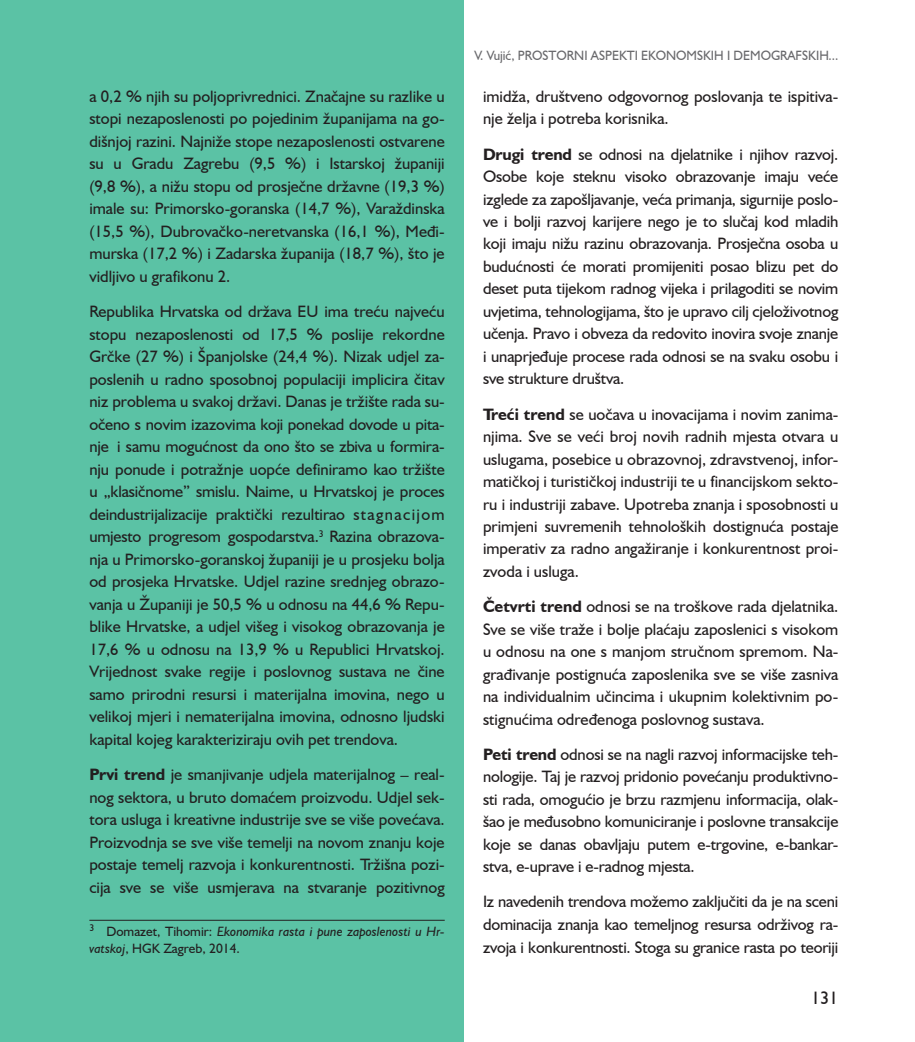
<style>
.page{position:relative;width:915px;height:1042px;background:#fff}
.page>*{position:absolute;margin:0;border:0;box-sizing:border-box;transform-origin:0 0}
.t1{font:18px "Humanist 521 BT";color:#231f20}
.t2{font:16.5px/22.5px "Humanist 521 BT";color:#231f20;text-align:justify}
.t3{font:italic 13.5px/16.2px "Humanist 521 BT";color:#231f20}
.t4{font:13.5px "Humanist 521 BT";color:#69696c;scale:.96 1}
.s1{font-weight:700}
.s2{font-style:normal}
</style>
<div class="page">
<div style="left:0;top:0;width:463px;height:1042px;background:#5bc2a5"></div>
<hr style="left:89px;top:920px;width:355px;height:1px;background:#231f20">
<p class="t2" style="left:89px;top:85px;width:357px">a 0,2 % njih su poljoprivrednici. Značajne su razlike u stopi nezaposlenosti po pojedinim županijama na go&shy;dišnjoj razini. Najniže stope nezaposlenosti ostvarene su u Gradu Zagrebu (9,5 %) i Istarskoj županiji (9,8 %), a nižu stopu od prosječne državne (19,3 %) imale su: Primorsko-goranska (14,7 %), Varaždinska (15,5 %), Dubrovačko-neretvanska (16,1 %), Međi&shy;murska (17,2 %) i Zadarska županija (18,7 %), što je vidljivo u grafikonu 2.</p>
<p class="t2" style="left:89px;top:300px;width:357px">Republika Hrvatska od država EU ima treću najveću stopu nezaposlenosti od 17,5 % poslije rekordne Grčke (27 %) i Španjolske (24,4 %). Nizak udjel za&shy;poslenih u radno sposobnoj populaciji implicira čitav niz problema u svakoj državi. Danas je tržište rada su&shy;očeno s novim izazovima koji ponekad dovode u pita&shy;nje i samu mogućnost da ono što se zbiva u formira&shy;nju ponude i potražnje uopće definiramo kao tržište u „klasičnome” smislu. Naime, u Hrvatskoj je proces deindustrijalizacije praktički rezultirao stagnacijom umjesto progresom gospodarstva.<sup>3</sup> Razina obrazova&shy;nja u Primorsko-goranskoj županiji je u prosjeku bolja od prosjeka Hrvatske. Udjel razine srednjeg obrazo&shy;vanja u Županiji je 50,5 % u odnosu na 44,6 % Repu&shy;blike Hrvatske, a udjel višeg i visokog obrazovanja je 17,6 % u odnosu na 13,9 % u Republici Hrvatskoj.<br>Vrijednost svake regije i poslovnog sustava ne čine samo prirodni resursi i materijalna imovina, nego u velikoj mjeri i nematerijalna imovina, odnosno ljudski kapital kojeg karakteriziraju ovih pet trendova.</p>
<p class="t2" style="left:89px;top:763px;width:357px"><span class="s1">Prvi trend</span> je smanjivanje udjela materijalnog – real&shy;nog sektora, u bruto domaćem proizvodu. Udjel sek&shy;tora usluga i kreativne industrije sve se više povećava.<br>Proizvodnja se sve više temelji na novom znanju koje postaje temelj razvoja i konkurentnosti. Tržišna pozi&shy;cija sve se više usmjerava na stvaranje pozitivnog</p>
<p class="t3" style="left:89px;top:923px;width:357px"><sup>3</sup> <span class="s2">Domazet, Tihomir:</span> Ekonomika rasta i pune zaposlenosti u Hr&shy;vatskoj<span class="s2">, HGK Zagreb, 2014.</span></p>
<p class="t4" style="left:474px;top:47px;width:380px">V. Vujić, PROSTORNI ASPEKTI EKONOMSKIH I DEMOGRAFSKIH...</p>
<p class="t2" style="left:483px;top:85px;width:357px">imidža, društveno odgovornog poslovanja te ispitiva&shy;nje želja i potreba korisnika.</p>
<p class="t2" style="left:483px;top:142px;width:357px"><span class="s1">Drugi trend</span> se odnosi na djelatnike i njihov razvoj.<br>Osobe koje steknu visoko obrazovanje imaju veće izglede za zapošljavanje, veća primanja, sigurnije poslo&shy;ve i bolji razvoj karijere nego je to slučaj kod mladih koji imaju nižu razinu obrazovanja. Prosječna osoba u budućnosti će morati promijeniti posao blizu pet do deset puta tijekom radnog vijeka i prilagoditi se novim uvjetima, tehnologijama, što je upravo cilj cjeloživotnog učenja. Pravo i obveza da redovito inovira svoje znanje i unaprjeđuje procese rada odnosi se na svaku osobu i sve strukture društva.</p>
<p class="t2" style="left:483px;top:402px;width:357px"><span class="s1">Treći trend</span> se uočava u inovacijama i novim zanima&shy;njima. Sve se veći broj novih radnih mjesta otvara u uslugama, posebice u obrazovnoj, zdravstvenoj, infor&shy;matičkoj i turističkoj industriji te u financijskom sekto&shy;ru i industriji zabave. Upotreba znanja i sposobnosti u primjeni suvremenih tehnoloških dostignuća postaje imperativ za radno angažiranje i konkurentnost proi&shy;zvoda i usluga.</p>
<p class="t2" style="left:483px;top:595px;width:357px"><span class="s1">Četvrti trend</span> odnosi se na troškove rada djelatnika.<br>Sve se više traže i bolje plaćaju zaposlenici s visokom u odnosu na one s manjom stručnom spremom. Na&shy;građivanje postignuća zaposlenika sve se više zasniva na individualnim učincima i ukupnim kolektivnim po&shy;stignućima određenoga poslovnog sustava.</p>
<p class="t2" style="left:483px;top:742px;width:357px"><span class="s1">Peti trend</span> odnosi se na nagli razvoj informacijske teh&shy;nologije. Taj je razvoj pridonio povećanju produktivno&shy;sti rada, omogućio je brzu razmjenu informacija, olak&shy;šao je međusobno komuniciranje i poslovne transakcije koje se danas obavljaju putem e-trgovine, e-bankar&shy;stva, e-uprave i e-radnog mjesta.</p>
<p class="t2" style="left:483px;top:890px;width:357px">Iz navedenih trendova možemo zaključiti da je na sceni dominacija znanja kao temeljnog resursa održivog ra&shy;zvoja i konkurentnosti. Stoga su granice rasta po teoriji</p>
<p class="t1" style="left:810px;top:986px;width:29px">131</p>
</div>
